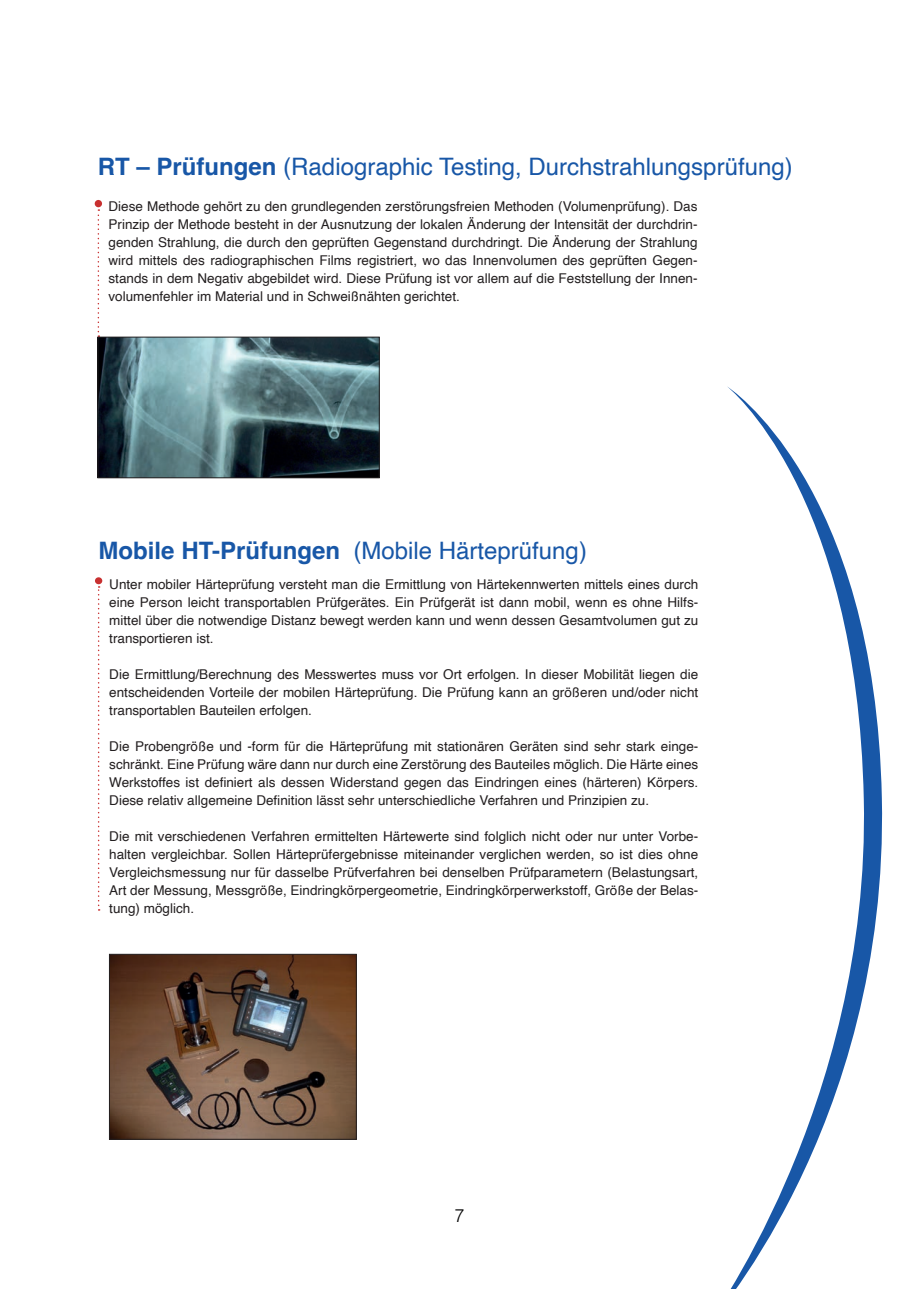
<style>
.page{position:relative;width:919px;height:1289px;background:#fff}
.page>*{position:absolute;margin:0;border:0;box-sizing:border-box;transform-origin:0 0}
.t1{font:24px "Helvetica";color:#1857a7}
.t2{font:300 18px "Helvetica";color:#000}
.t3{font:13.5px/18px "Helvetica";color:#231f20;text-align:justify}
.s1{font-weight:700}
</style>
<div class="page">
<svg style="left:727px;top:386px;width:156px;height:902px"></svg>
<svg style="left:98px;top:209px;width:1px;height:128px"></svg>
<div style="left:95px;top:200px;width:7px;height:7px;background:#c83030;border-radius:50%"></div>
<img style="left:100px;top:339px;width:277px;height:137px">
<div style="left:98px;top:337px;width:281px;height:141px;border:1px solid #231f20"></div>
<svg style="left:98px;top:586px;width:2px;height:324px"></svg>
<div style="left:95px;top:577px;width:7px;height:7px;background:#c83030;border-radius:50%"></div>
<img style="left:111px;top:956px;width:243px;height:181px">
<div style="left:109px;top:954px;width:247px;height:185px;border:1px solid #231f20"></div>
<h1 class="t1" style="left:98px;top:148px;width:696px"><span class="s1">RT – Prüfungen</span> (Radiographic Testing, Durchstrahlungsprüfung)</h1>
<p class="t3" style="left:108px;top:197px;width:590px">Diese Methode gehört zu den grundlegenden zerstörungsfreien Methoden (Volumenprüfung). Das Prinzip der Methode besteht in der Ausnutzung der lokalen Änderung der Intensität der durchdrin&shy;genden Strahlung, die durch den geprüften Gegenstand durchdringt. Die Änderung der Strahlung wird mittels des radiographischen Films registriert, wo das Innenvolumen des geprüften Gegen&shy;stands in dem Negativ abgebildet wird. Diese Prüfung ist vor allem auf die Feststellung der Innen&shy;volumenfehler im Material und in Schweißnähten gerichtet.</p>
<h1 class="t1" style="left:99px;top:532px;width:490px"><span class="s1">Mobile HT-Prüfungen</span> (Mobile Härteprüfung)</h1>
<p class="t3" style="left:109px;top:575px;width:590px">Unter mobiler Härteprüfung versteht man die Ermittlung von Härtekennwerten mittels eines durch eine Person leicht transportablen Prüfgerätes. Ein Prüfgerät ist dann mobil, wenn es ohne Hilfs&shy;mittel über die notwendige Distanz bewegt werden kann und wenn dessen Gesamtvolumen gut zu transportieren ist.</p>
<p class="t3" style="left:109px;top:665px;width:590px">Die Ermittlung/Berechnung des Messwertes muss vor Ort erfolgen. In dieser Mobilität liegen die entscheidenden Vorteile der mobilen Härteprüfung. Die Prüfung kann an größeren und/oder nicht transportablen Bauteilen erfolgen.</p>
<p class="t3" style="left:109px;top:737px;width:590px">Die Probengröße und -form für die Härteprüfung mit stationären Geräten sind sehr stark einge&shy;schränkt. Eine Prüfung wäre dann nur durch eine Zerstörung des Bauteiles möglich. Die Härte eines Werkstoffes ist definiert als dessen Widerstand gegen das Eindringen eines (härteren) Körpers.<br>Diese relativ allgemeine Definition lässt sehr unterschiedliche Verfahren und Prinzipien zu.</p>
<p class="t3" style="left:109px;top:827px;width:590px">Die mit verschiedenen Verfahren ermittelten Härtewerte sind folglich nicht oder nur unter Vorbe&shy;halten vergleichbar. Sollen Härteprüfergebnisse miteinander verglichen werden, so ist dies ohne Vergleichsmessung nur für dasselbe Prüfverfahren bei denselben Prüfparametern (Belastungsart, Art der Messung, Messgröße, Eindringkörpergeometrie, Eindringkörperwerkstoff, Größe der Belas&shy;tung) möglich.</p>
<h2 class="t2" style="left:454px;top:1200px;width:12px">7</h2>
</div>
